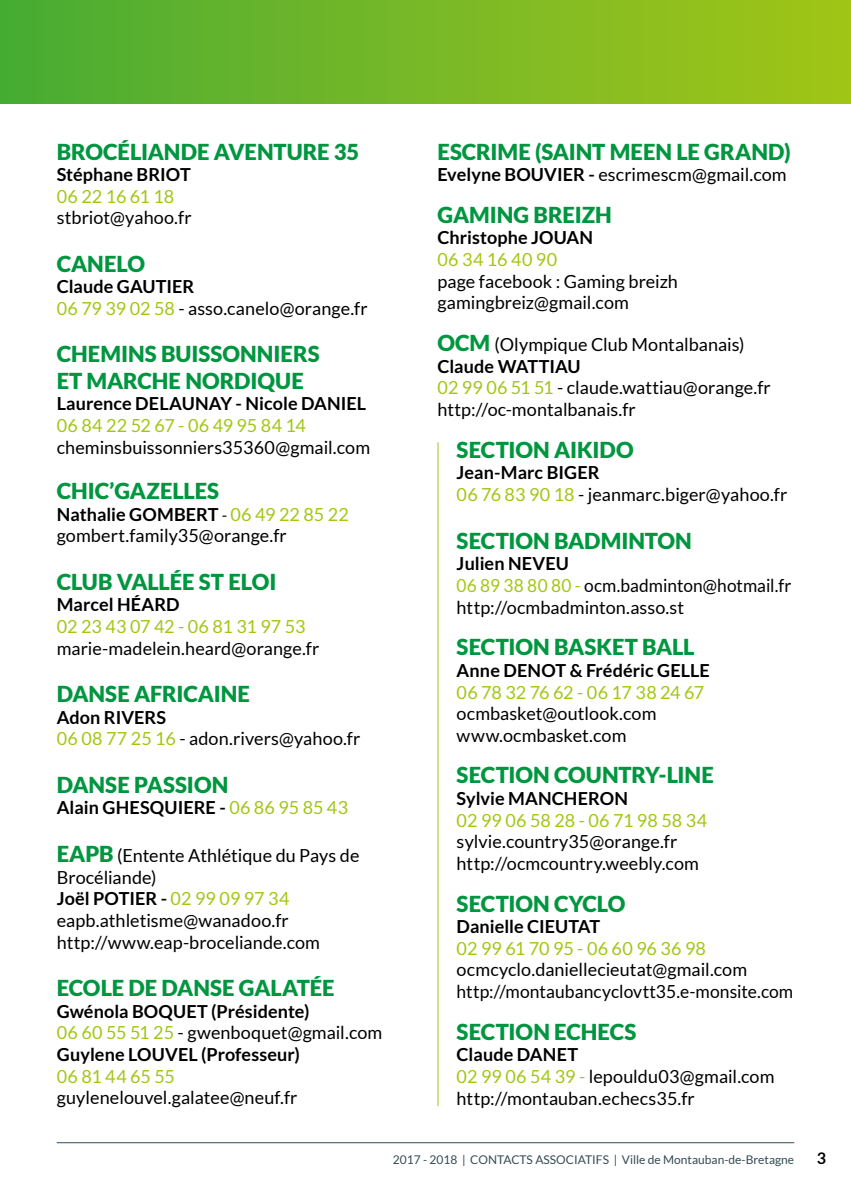
<style>
.page{position:relative;width:851px;height:1191px;background:#fff}
.page>*{position:absolute;margin:0;border:0;box-sizing:border-box;transform-origin:0 0}
.t1{font:900 22px/26.4px "Lato";color:#00963f}
.t2{font:18px/21.6px "Lato";letter-spacing:.005em;color:#000}
.t3{font:700 18px/21.6px "Lato";letter-spacing:.005em;color:#000}
.t4{font:18px "Lato";color:#a2c613}
.t5{font:18px/21.6px "Lato";letter-spacing:.005em;color:#000;scale:.96 1}
.t6{font:700 16px "Lato";color:#000}
.t7{font:12px "Lato";color:#344a54}
.s1{font-weight:700}
.s2{color:#a2c613}
.s3{font-size:16px}
.s4{font-weight:400;color:#a2c613}
.s5{font-weight:900;font-size:22px;color:#00963f}
.s6{font-weight:400}
</style>
<div class="page">
<hr style="left:57px;top:1142px;width:737px;height:1px;background:#344a54">
<hr style="left:437px;top:442px;width:1px;height:664px;background:#a2c613">
<div style="left:0;top:0;width:850px;height:103px;background:linear-gradient(to right,#49ac34,#a3c518)"></div>
<p class="t1" style="left:57px;top:138px;width:304px">BROCÉLIAN DE AVENTURE 35</p>
<p class="t3" style="left:57px;top:163px;width:135px">Stéphane BRIOT</p>
<p class="t4" style="left:57px;top:186px;width:119px">06 22 16 61 18</p>
<p class="t2" style="left:57px;top:207px;width:136px">stbriot@yahoo.fr</p>
<p class="t1" style="left:57px;top:250px;width:90px">CAN ELO</p>
<p class="t2" style="left:57px;top:276px;width:312px"><span class="s1">Claude gautier<br></span><span class="s2">06 79 39 02 58</span> - asso.canelo@orange.fr</p>
<p class="t1" style="left:57px;top:340px;width:264px">CH EMINS BUISSONN IERS<br>ET MARCH</p>
<p class="t1" style="left:169px;top:367px;width:137px">E NORDIQUE</p>
<p class="t3" style="left:57px;top:393px;width:311px">Laurence DELAUNAY - Nicole DANIEL</p>
<p class="t4" style="left:57px;top:415px;width:250px">06 84 22 52 67 - 06 49 95 84 14</p>
<p class="t2" style="left:57px;top:436px;width:315px">cheminsbuissonniers35360@gmail.com</p>
<p class="t1" style="left:57px;top:477px;width:103px">CHIC’GAZELLES</p>
<p class="t2" style="left:57px;top:503px;width:293px"><span class="s1">Nathalie GOMBERT</span> <span class="s3">-</span> <span class="s2">06 49 22 85 22 </span>gombert.family35@orange.fr</p>
<p class="t1" style="left:57px;top:568px;width:221px">CLUB VALLÉE ST ELOI</p>
<p class="t3" style="left:57px;top:594px;width:124px">Marcel HÉARD</p>
<p class="t4" style="left:57px;top:616px;width:250px">02 23 43 07 42 - 06 81 31 97 53</p>
<p class="t2" style="left:57px;top:637px;width:264px">marie-madelein.heard@orange.fr</p>
<p class="t1" style="left:57px;top:680px;width:17px">DAN</p>
<p class="t1" style="left:105px;top:680px;width:146px">SE AFRICAIN E</p>
<p class="t2" style="left:57px;top:706px;width:305px"><span class="s1">Adon RIVERS<br></span><span class="s2">06 08 77 25 16</span> - adon.rivers@yahoo.fr</p>
<p class="t1" style="left:57px;top:771px;width:17px">DAN</p>
<p class="t1" style="left:105px;top:771px;width:121px">SE PASSION</p>
<p class="t3" style="left:57px;top:796px;width:293px">Alain GHESQUIERE - <span class="s4">06 86 95 85 43</span></p>
<p class="t2" style="left:57px;top:844px;width:304px"><span class="s5">EAPB</span> (Entente Athlétique du Pays de<br>Brocéliande)<br><span class="s1">Joël POTIER -</span> <span class="s2">02 99 09 97 34 </span>eapb.athletisme@wanadoo.fr http://www.eap-broceliande.com</p>
<p class="t1" style="left:57px;top:974px;width:279px">ECOLE DE DANSE GALATÉE</p>
<p class="t3" style="left:57px;top:1000px;width:327px">Gwénola BOQUET (Présidente)<br><span class="s4">06 60 55 51 25</span> <span class="s6">- gwenboquet@gmail.com<br></span>Guylene LOUVEL (Professeur)</p>
<p class="t4" style="left:57px;top:1066px;width:120px">06 81 44 65 55</p>
<p class="t2" style="left:57px;top:1086px;width:242px">guylenelouvel.galatee@neuf.fr</p>
<p class="t1" style="left:437px;top:138px;width:299px">ESCRIME (SAINT MEEN LE GRAN</p>
<p class="t1" style="left:768px;top:138px;width:24px">D)</p>
<p class="t2" style="left:437px;top:164px;width:351px"><span class="s1">Evelyne BOUVIER -</span> escrimescm@gmail.com</p>
<p class="t1" style="left:437px;top:201px;width:176px">GAMING BREIZH</p>
<p class="t3" style="left:437px;top:227px;width:157px">Christophe JOUAN</p>
<p class="t4" style="left:437px;top:249px;width:121px">06 34 16 40 90</p>
<p class="t2" style="left:437px;top:270px;width:242px">page facebook : Gaming breizh gamingbreiz@gmail.com</p>
<p class="t2" style="left:437px;top:333px;width:335px"><span class="s5">OCM</span> (Olympique Club Montalbanais)<br><span class="s1">Claude WATTIAU<br></span><span class="s2">02 99 06 51 51</span> - claude.wattiau@orange.fr http://oc-montalbanais.fr</p>
<p class="t1" style="left:456px;top:436px;width:127px">SECTION AIKIDO</p>
<p class="t2" style="left:456px;top:462px;width:332px"><span class="s1">Jean-Marc Biger<br></span><span class="s2">06 76 83 90 18</span> - jeanmarc.biger@yahoo.fr</p>
<p class="t1" style="left:456px;top:527px;width:233px">SECTION BADMINTON</p>
<p class="t5" style="left:456px;top:553px;width:350px"><span class="s1">Julien NEVEU<br></span><span class="s2">06 89 38 80 80 -</span> ocm.badminton@hotmail.fr http://ocmbadminton.asso.st</p>
<p class="t1" style="left:456px;top:633px;width:239px">SECTION BASKET BALL</p>
<p class="t3" style="left:456px;top:659px;width:254px">Anne DENOT &amp; Frédéric GELLE</p>
<p class="t4" style="left:456px;top:682px;width:249px">06 78 32 76 62 - 06 17 38 24 67</p>
<p class="t2" style="left:456px;top:702px;width:201px">ocmbasket@outlook.com www.ocmbasket.com</p>
<p class="t1" style="left:456px;top:761px;width:161px">SECTION COUNTRY</p>
<p class="t1" style="left:658px;top:761px;width:55px">-LINE</p>
<p class="t3" style="left:456px;top:787px;width:173px">Sylvie MANCHERON</p>
<p class="t4" style="left:456px;top:810px;width:252px">02 99 06 58 28 - 06 71 98 58 34</p>
<p class="t2" style="left:456px;top:831px;width:244px">sylvie.country35@orange.fr http://ocmcountry.weebly.com</p>
<p class="t1" style="left:456px;top:890px;width:170px">SECTION CYCLO</p>
<p class="t3" style="left:456px;top:915px;width:145px">Danielle CIEUTAT</p>
<p class="t4" style="left:456px;top:938px;width:251px">02 99 61 70 95 - 06 60 96 36 98</p>
<p class="t2" style="left:456px;top:959px;width:338px">ocmcyclo.daniellecieutat@gmail.com http://montaubancyclovtt35.e-monsite.com</p>
<p class="t1" style="left:456px;top:1018px;width:113px">SECTION ECH</p>
<p class="t1" style="left:597px;top:1018px;width:40px">ECS</p>
<p class="t2" style="left:456px;top:1044px;width:319px"><span class="s1">Claude DANET<br></span><span class="s2">02 99 06 54 39 -</span> lepouldu03@gmail.com http://montauban.echecs35.fr</p>
<p class="t7" style="left:393px;top:1153px;width:403px">2017 - 2018 | CONTACTS ASSOCIATIFS | Ville de Montauban-de-Bretagne</p>
<p class="t6" style="left:816px;top:1149px;width:11px">3</p>
</div>
